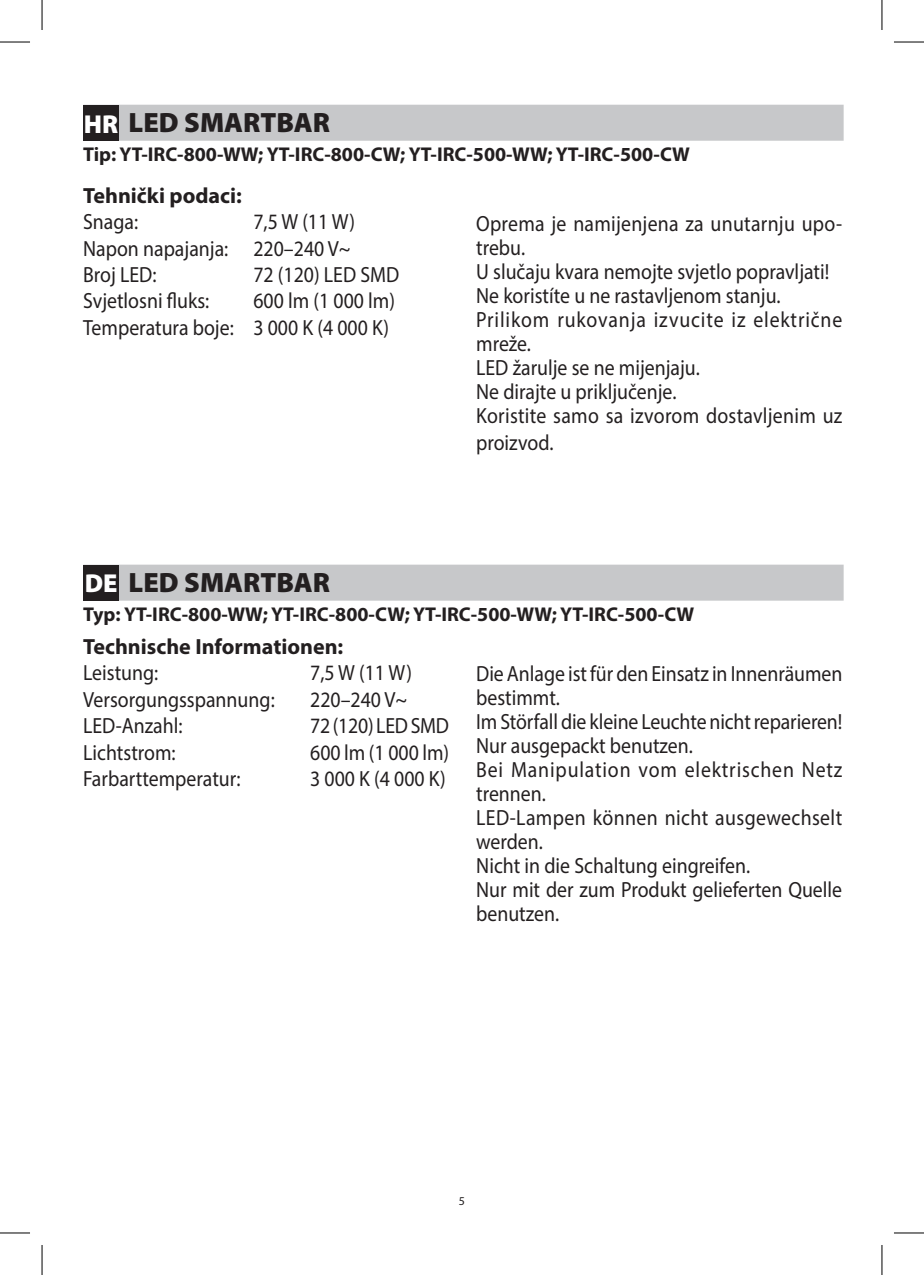
<style>
.page{position:relative;width:924px;height:1275px;background:#fff}
.page>*{position:absolute;margin:0;border:0;box-sizing:border-box;transform-origin:0 0}
.t1{font:900 28px "Myriad Pro";color:#231f20}
.t2{font:22px/24px "Myriad Pro";color:#231f20;scale:.9 1}
.t3{font:700 22px "Myriad Pro";color:#231f20}
.t4{font:700 20px "Myriad Pro";color:#231f20}
.t5{font:12px "Myriad Pro";color:#231f20}
.s1{font-size:26px;color:#fff}
</style>
<div class="page">
<div style="left:83px;top:105px;width:760px;height:36px;background:#c7c8ca"></div>
<div style="left:83px;top:105px;width:36px;height:36px;background:#231f20"></div>
<div style="left:83px;top:564px;width:760px;height:36px;background:#c7c8ca"></div>
<div style="left:83px;top:564px;width:36px;height:36px;background:#231f20"></div>
<hr style="left:0;top:42px;width:30px;height:1px;background:#000">
<hr style="left:893px;top:42px;width:30px;height:1px;background:#000">
<hr style="left:0;top:1232px;width:30px;height:1px;background:#000">
<hr style="left:893px;top:1232px;width:30px;height:1px;background:#000">
<hr style="left:42px;top:0;width:1px;height:30px;background:#000">
<hr style="left:42px;top:1245px;width:1px;height:30px;background:#000">
<hr style="left:881px;top:0;width:1px;height:30px;background:#000">
<hr style="left:881px;top:1245px;width:1px;height:30px;background:#000">
<p class="t1" style="left:84px;top:104px;width:247px"><span class="s1">HR</span> LED SMARTBAR</p>
<p class="t4" style="left:83px;top:141px;width:608px">Tip: YT-IRC-800-WW; YT-IRC-800-CW; YT-IRC-500-WW; YT-IRC-500-CW</p>
<p class="t3" style="left:83px;top:181px;width:160px">Tehnički podaci:</p>
<p class="t2" style="left:83px;top:209px;width:63px">Snaga:</p>
<p class="t2" style="left:83px;top:208px;width:304px;line-height:26.4px;text-indent:170px">7,5 W (11 W)<br>Napon napajanja: 220–240 V~<br>Broj LED:</p>
<p class="t2" style="left:476px;top:211px;width:408px">Oprema je namijenjena za unutarnju upo&shy;trebu.<br>U slučaju kvara nemojte svjetlo popravljati!<br>Ne koristíte u ne rastavljenom stanju.<br>Prilikom rukovanja izvucite iz električne mreže.<br>LED žarulje se ne mijenjaju.<br>Ne dirajte u priključenje.<br>Koristite samo sa izvorom dostavljenim uz</p>
<p class="t2" style="left:476px;top:430px;width:87px">proizvod.</p>
<p class="t2" style="left:253px;top:262px;width:163px">72 (120) LED SMD</p>
<p class="t2" style="left:83px;top:289px;width:142px">Svjetlosni fluks:</p>
<p class="t2" style="left:83px;top:287px;width:348px;line-height:26.4px;text-align:right">600 lm (1 000 lm)<br>Temperatura boje: 3 000 K (4 000 K)</p>
<p class="t1" style="left:85px;top:564px;width:247px"><span class="s1">DE</span> LED SMARTBAR</p>
<p class="t4" style="left:83px;top:601px;width:612px">Typ: YT-IRC-800-WW; YT-IRC-800-CW; YT-IRC-500-WW; YT-IRC-500-CW</p>
<p class="t3" style="left:83px;top:632px;width:261px">Technische Informationen:</p>
<p class="t2" style="left:83px;top:660px;width:85px">Leistung:</p>
<p class="t2" style="left:310px;top:660px;width:115px">7,5 W (11 W)</p>
<p class="t2" style="left:83px;top:687px;width:214px">Versorgungsspannung:</p>
<p class="t2" style="left:310px;top:687px;width:109px">220–240 V~</p>
<p class="t2" style="left:83px;top:713px;width:112px">LED-Anzahl:</p>
<p class="t2" style="left:310px;top:713px;width:156px">72 (120) LED SMD</p>
<p class="t2" style="left:83px;top:740px;width:104px">Lichtstrom:</p>
<p class="t2" style="left:310px;top:740px;width:156px">600 lm (1 000 lm)</p>
<p class="t2" style="left:83px;top:766px;width:176px">Farbarttemperatur:</p>
<p class="t2" style="left:310px;top:766px;width:152px">3 000 K (4 000 K)</p>
<p class="t2" style="left:476px;top:661px;width:408px">Die Anlage ist für den Einsatz in Innenräumen bestimmt.<br>Im Störfall die kleine Leuchte nicht reparieren!<br>Nur ausgepackt benutzen.<br>Bei Manipulation vom elektrischen Netz trennen.<br>LED-Lampen können nicht ausgewechselt werden.<br>Nicht in die Schaltung eingreifen.<br>Nur mit der zum Produkt gelieferten Quelle benutzen.</p>
<p class="t5" style="left:458px;top:1193px;width:8px">5</p>
</div>
